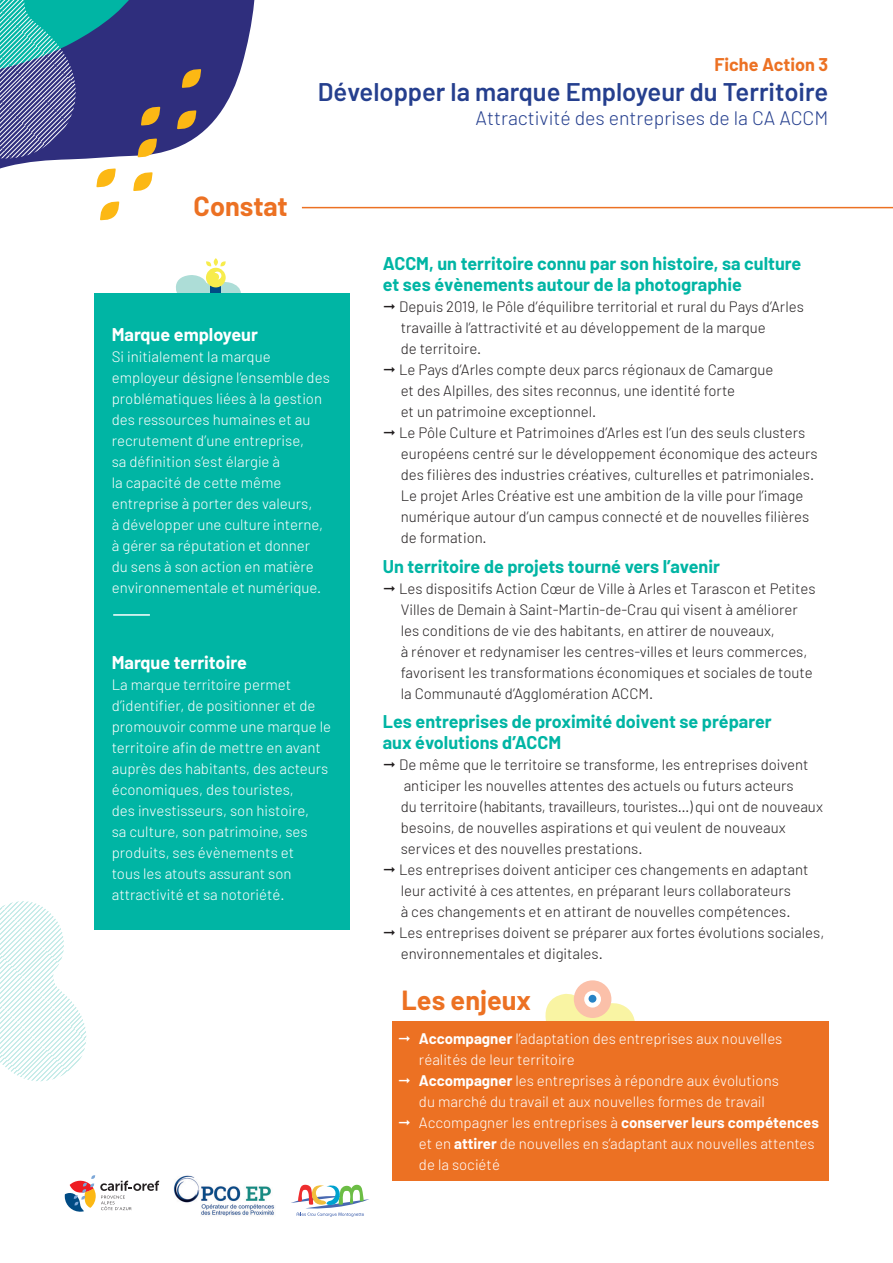
<style>
.page{position:relative;width:893px;height:1263px;background:#fff}
.page>*{position:absolute;margin:0;border:0;box-sizing:border-box;transform-origin:0 0}
.t1{font:700 27px "Barlow";color:#ec7123}
.t2{font:600 25.5px "Barlow";color:#253f8e}
.t3{font:300 19.5px "Barlow";color:#253f8e}
.t4{font:700 18px/21px "Barlow";color:#00b5a4}
.t5{font:700 18px "Barlow";color:#fff}
.t6{font:700 18px "Barlow";color:#ec7123}
.t7{font:300 15px/21px "Barlow";color:#231f20}
.t8{font:300 15px/21px "Barlow";color:#fff}
.s1{font-weight:700}
</style>
<div class="page">
<svg style="left:545px;top:980px;width:90px;height:41px"></svg>
<div style="left:589px;top:995px;width:7px;height:8px;background:#2783c5;border-radius:50%"></div>
<svg style="left:176px;top:275px;width:65px;height:18px"></svg>
<div style="left:206px;top:268px;width:20px;height:19px;background:#f7ec4c;border-radius:50%"></div>
<svg style="left:213px;top:272px;width:8px;height:8px"></svg>
<div style="left:211px;top:273px;width:8px;height:8px;background:#f7ec4c;border-radius:50%"></div>
<svg style="left:206px;top:258px;width:20px;height:9px"></svg>
<div style="left:392px;top:1021px;width:436px;height:160px;background:#ec7123"></div>
<svg style="left:0;top:901px;width:87px;height:181px"></svg>
<svg style="left:0;top:0;width:255px;height:169px;fill:#2f2e7d"></svg>
<svg style="left:181px;top:68px;width:21px;height:21px"></svg>
<svg style="left:177px;top:109px;width:20px;height:21px"></svg>
<svg style="left:133px;top:172px;width:20px;height:19px"></svg>
<svg style="left:96px;top:167px;width:20px;height:21px"></svg>
<svg style="left:100px;top:201px;width:20px;height:20px"></svg>
<svg style="left:0;top:0;width:161px;height:159px;background:#426291"></svg>
<div style="left:95px;top:293px;width:255px;height:637px;background:#00b5a4"></div>
<hr style="left:302px;top:207px;width:591px;height:1px;background:#ec7123">
<hr style="left:113px;top:614px;width:37px;height:2px;background:#fff">
<svg style="left:291px;top:1184px;width:78px;height:33px"></svg>
<svg style="left:65px;top:1175px;width:94px;height:37px"></svg>
<img style="left:173px;top:1175px;width:102px;height:41px">
<h1 class="t1" style="left:194px;top:189px;width:96px">Constat</h1>
<p class="t6" style="left:714px;top:53px;width:115px">Fiche Action 3</p>
<h2 class="t2" style="left:318px;top:76px;width:512px">Développer la marque Employeur du Territoire</h2>
<h3 class="t3" style="left:476px;top:106px;width:354px">Attractivité des entreprises de la CA ACCM</h3>
<p class="t5" style="left:112px;top:323px;width:148px">Marque employeur</p>
<p class="t8" style="left:112px;top:346px;width:220px">Si initialement la marque employeur désigne l’ensemble des problématiques liées à la gestion des ressources humaines et au recrutement d’une entreprise,<br>sa définition s’est élargie à<br>la capacité de cette même entreprise à porter des valeurs,<br>à développer une culture interne, à gérer sa réputation et donner du sens à son action en matière environnementale et numérique.</p>
<p class="t5" style="left:112px;top:652px;width:137px">Marque territoire</p>
<p class="t8" style="left:112px;top:674px;width:221px">La marque territoire permet d’identifier, de positionner et de promouvoir comme une marque le territoire afin de mettre en avant auprès des habitants, des acteurs économiques, des touristes,<br>des investisseurs, son histoire,<br>sa culture, son patrimoine, ses produits, ses évènements et<br>tous les atouts assurant son attractivité et sa notoriété.</p>
<p class="t4" style="left:383px;top:253px;width:420px">ACCM, un territoire connu par son histoire, sa culture et ses évènements autour de la photographie</p>
<p class="t7" style="left:401px;top:296px;width:405px;text-indent:-18px">◻ Depuis 2019, le Pôle d’équilibre territorial et rural du Pays d’Arles travaille à l’attractivité et au développement de la marque<br>de territoire.</p>
<p class="t7" style="left:401px;top:359px;width:374px;text-indent:-18px">◻ Le Pays d’Arles compte deux parcs régionaux de Camargue et des Alpilles, des sites reconnus, une identité forte<br>et un patrimoine exceptionnel.</p>
<p class="t7" style="left:401px;top:422px;width:418px;text-indent:-18px">◻ Le Pôle Culture et Patrimoines d’Arles est l’un des seuls clusters européens centré sur le développement économique des acteurs des filières des industries créatives, culturelles et patrimoniales.<br>Le projet Arles Créative est une ambition de la ville pour l’image numérique autour d’un campus connecté et de nouvelles filières de formation.</p>
<p class="t4" style="left:383px;top:555px;width:339px">Un territoire de projets tourné vers l’avenir</p>
<p class="t7" style="left:401px;top:577px;width:416px;text-indent:-18px">◻ Les dispositifs Action Cœur de Ville à Arles et Tarascon et Petites Villes de Demain à Saint-Martin-de-Crau qui visent à améliorer les conditions de vie des habitants, en attirer de nouveaux,<br>à rénover et redynamiser les centres-villes et leurs commerces, favorisent les transformations économiques et sociales de toute la Communauté d’Agglomération ACCM.</p>
<p class="t4" style="left:383px;top:711px;width:390px">Les entreprises de proximité doivent se préparer aux évolutions d’ACCM</p>
<p class="t7" style="left:401px;top:754px;width:424px;text-indent:-18px">◻ De même que le territoire se transforme, les entreprises doivent anticiper les nouvelles attentes des actuels ou futurs acteurs<br>du territoire (habitants, travailleurs, touristes…) qui ont de nouveaux besoins, de nouvelles aspirations et qui veulent de nouveaux services et des nouvelles prestations.</p>
<p class="t7" style="left:383px;top:859px;width:427px;text-align:center">◻ Les entreprises doivent anticiper ces changements en adaptant leur activité à ces attentes, en préparant leurs collaborateurs<br>à ces changements et en attirant de nouvelles compétences.</p>
<p class="t7" style="left:401px;top:922px;width:425px;text-indent:-18px">◻ Les entreprises doivent se préparer aux fortes évolutions sociales, environnementales et digitales.</p>
<h1 class="t1" style="left:401px;top:983px;width:131px">Les enjeux</h1>
<p class="t8" style="left:419px;top:1027px;width:365px;text-indent:-21px">◻ <span class="s1">Accompagner</span> l’adaptation des entreprises aux nouvelles réalités de leur territoire</p>
<p class="t8" style="left:398px;top:1069px;width:382px;text-align:center">◻ <span class="s1">Accompagner</span> les entreprises à répondre aux évolutions du marché du travail et aux nouvelles formes de travail</p>
<p class="t8" style="left:419px;top:1111px;width:401px;text-indent:-21px">◻ Accompagner les entreprises à <span class="s1">conserver leurs compétences </span>et en <span class="s1">attirer</span> de nouvelles en s’adaptant aux nouvelles attentes de la société</p>
</div>
